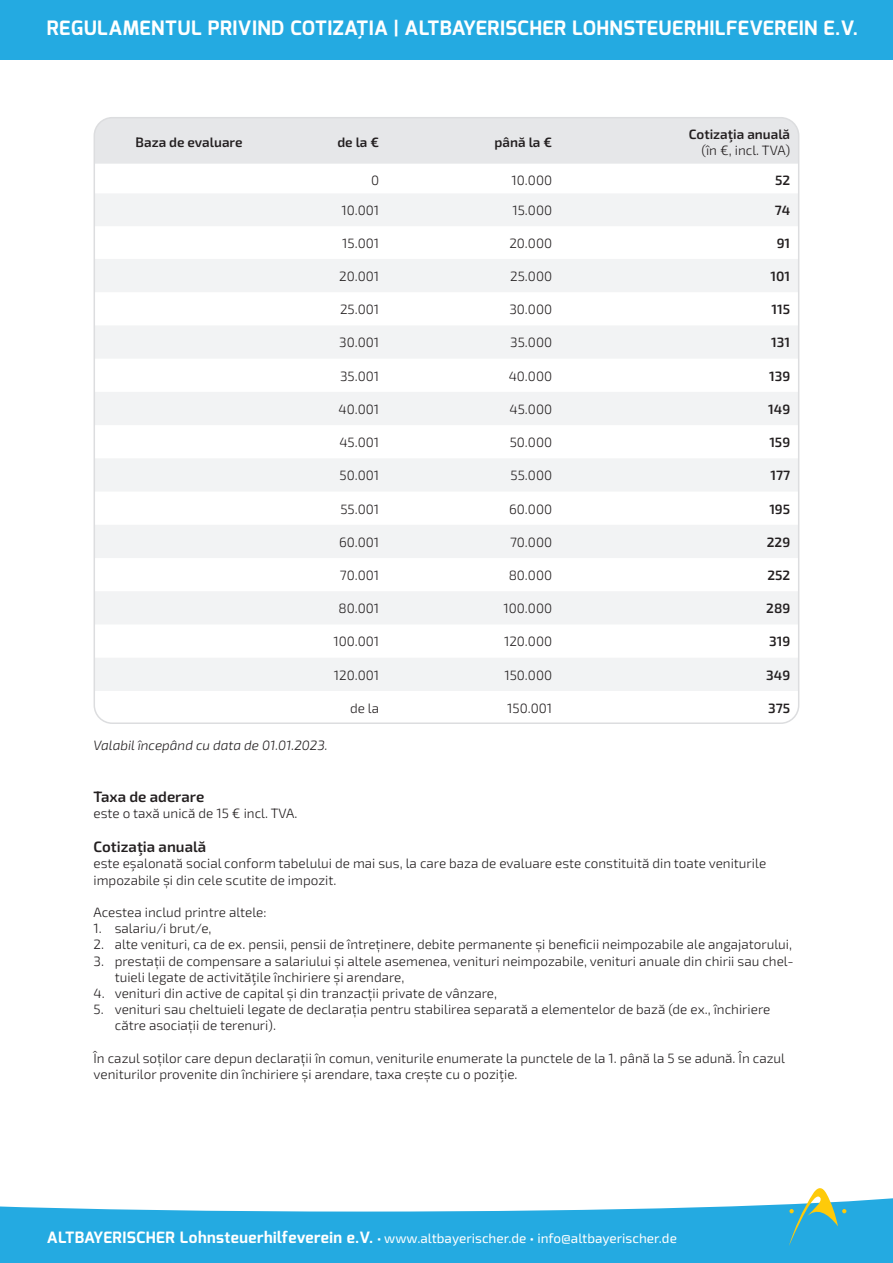
<style>
.page{position:relative;width:893px;height:1263px;background:#fff}
.page>*{position:absolute;margin:0;border:0;box-sizing:border-box;transform-origin:0 0}
.t1{font:700 19.8px "Exo";letter-spacing:.025em;color:#fff}
.t2{font:600 15px "Exo 2";color:#231f20}
.t3{font:300 13.5px/16.2px "Exo 2";color:#231f20}
.t4{font:600 13.5px "Exo 2";color:#231f20}
.t5{font:13.5px "Exo 2";color:#fff}
.t6{font:italic 300 13.5px "Exo 2";color:#231f20}
.s1{font-family:"Exo";font-weight:700;font-size:15.6px}
</style>
<div class="page">
<svg style="left:0;top:1198px;width:893px;height:65px;fill:#24aae1"></svg>
<svg style="left:789px;top:1188px;width:57px;height:58px"></svg>
<div style="left:0;top:0;width:893px;height:60px;background:#24aae1"></div>
<div style="left:94px;top:118px;width:705px;height:46px;background:#e6e7e9"></div>
<svg style="left:97px;top:194px;width:699px;height:497px;fill:#f2f3f4"></svg>
<h1 class="t1" style="left:47px;top:15px;width:813px">REGULAMENTUL PRIVIND COTIZAŢIA | ALTBAYERISCHER LOHNSTEUERHILFEVEREIN E.V.</h1>
<p class="t4" style="left:136px;top:133px;width:108px">Baza de evaluare</p>
<p class="t4" style="left:337px;top:133px;width:43px">de la €</p>
<p class="t4" style="left:495px;top:133px;width:59px">până la €</p>
<p class="t4" style="left:689px;top:125px;width:103px">Cotizaţia anuală</p>
<p class="t3" style="left:701px;top:142px;width:90px">(în €, incl. TVA)</p>
<p class="t3" style="left:371px;top:172px;width:10px">0</p>
<p class="t3" style="left:512px;top:172px;width:42px">10.000</p>
<p class="t4" style="left:775px;top:171px;width:17px">52</p>
<p class="t3" style="left:341px;top:202px;width:39px">10.001</p>
<p class="t3" style="left:512px;top:202px;width:41px">15.000</p>
<p class="t4" style="left:775px;top:201px;width:17px">74</p>
<p class="t3" style="left:342px;top:235px;width:38px">15.001</p>
<p class="t3" style="left:509px;top:235px;width:44px">20.000</p>
<p class="t4" style="left:777px;top:234px;width:15px">91</p>
<p class="t3" style="left:339px;top:268px;width:41px">20.001</p>
<p class="t3" style="left:510px;top:268px;width:43px">25.000</p>
<p class="t4" style="left:770px;top:267px;width:21px">101</p>
<p class="t3" style="left:340px;top:301px;width:41px">25.001</p>
<p class="t3" style="left:509px;top:301px;width:44px">30.000</p>
<p class="t4" style="left:771px;top:300px;width:20px">115</p>
<p class="t3" style="left:339px;top:334px;width:41px">30.001</p>
<p class="t3" style="left:510px;top:334px;width:43px">35.000</p>
<p class="t4" style="left:771px;top:333px;width:20px">131</p>
<p class="t3" style="left:340px;top:367px;width:41px">35.001</p>
<p class="t3" style="left:509px;top:367px;width:45px">40.000</p>
<p class="t4" style="left:769px;top:366px;width:23px">139</p>
<p class="t3" style="left:339px;top:400px;width:42px">40.001</p>
<p class="t3" style="left:510px;top:400px;width:44px">45.000</p>
<p class="t4" style="left:768px;top:400px;width:23px">149</p>
<p class="t3" style="left:339px;top:434px;width:41px">45.001</p>
<p class="t3" style="left:510px;top:434px;width:44px">50.000</p>
<p class="t4" style="left:769px;top:433px;width:22px">159</p>
<p class="t3" style="left:340px;top:467px;width:41px">50.001</p>
<p class="t3" style="left:511px;top:467px;width:43px">55.000</p>
<p class="t4" style="left:770px;top:466px;width:21px">177</p>
<p class="t3" style="left:340px;top:500px;width:40px">55.001</p>
<p class="t3" style="left:509px;top:500px;width:44px">60.000</p>
<p class="t4" style="left:769px;top:499px;width:22px">195</p>
<p class="t3" style="left:339px;top:533px;width:42px">60.001</p>
<p class="t3" style="left:510px;top:533px;width:44px">70.000</p>
<p class="t4" style="left:767px;top:533px;width:25px">229</p>
<p class="t3" style="left:340px;top:567px;width:41px">70.001</p>
<p class="t3" style="left:509px;top:567px;width:45px">80.000</p>
<p class="t4" style="left:767px;top:566px;width:24px">252</p>
<p class="t3" style="left:339px;top:600px;width:42px">80.001</p>
<p class="t3" style="left:504px;top:600px;width:50px">100.000</p>
<p class="t4" style="left:766px;top:599px;width:25px">289</p>
<p class="t3" style="left:333px;top:633px;width:47px">100.001</p>
<p class="t3" style="left:504px;top:633px;width:50px">120.000</p>
<p class="t4" style="left:769px;top:632px;width:23px">319</p>
<p class="t3" style="left:334px;top:666px;width:47px">120.001</p>
<p class="t3" style="left:504px;top:666px;width:49px">150.000</p>
<p class="t4" style="left:766px;top:665px;width:25px">349</p>
<p class="t3" style="left:350px;top:700px;width:31px">de la</p>
<p class="t3" style="left:507px;top:700px;width:46px">150.001</p>
<p class="t4" style="left:768px;top:699px;width:23px">375</p>
<p class="t6" style="left:94px;top:736px;width:236px">Valabil începând cu data de 01.01.2023.</p>
<p class="t2" style="left:94px;top:786px;width:112px">Taxa de aderare</p>
<p class="t3" style="left:94px;top:804px;width:205px">este o taxă unică de 15 € incl. TVA.</p>
<p class="t2" style="left:94px;top:836px;width:114px">Cotizaţia anuală</p>
<p class="t3" style="left:94px;top:855px;width:674px">este eşalonată social conform tabelului de mai sus, la care baza de evaluare este constituită din toate veniturile impozabile și din cele scutite de impozit.</p>
<p class="t3" style="left:94px;top:903px;width:174px">Acestea includ printre altele:</p>
<p class="t3" style="left:94px;top:920px;width:120px">1. salariu/i brut/e,</p>
<p class="t3" style="left:94px;top:936px;width:700px">2. alte venituri, ca de ex. pensii, pensii de întreținere, debite permanente și beneficii neimpozabile ale angajatorului,</p>
<p class="t3" style="left:115px;top:952px;width:680px;text-indent:-21px">3. prestații de compensare a salariului și altele asemenea, venituri neimpozabile, venituri anuale din chirii sau chel&shy;tuieli legate de activităţile închiriere și arendare,</p>
<p class="t3" style="left:94px;top:984px;width:405px">4. venituri din active de capital și din tranzacții private de vânzare,</p>
<p class="t3" style="left:115px;top:1001px;width:657px;text-indent:-21px">5. venituri sau cheltuieli legate de declarația pentru stabilirea separată a elementelor de bază (de ex., închiriere către asociații de terenuri).</p>
<p class="t3" style="left:94px;top:1049px;width:693px">În cazul soților care depun declarații în comun, veniturile enumerate la punctele de la 1. până la 5 se adună. În cazul veniturilor provenite din închiriere și arendare, taxa crește cu o poziţie.</p>
<p class="t5" style="left:47px;top:1229px;width:632px"><span class="s1">ALTBAYERISCHER Lohnsteuerhilfeverein e.V.</span> • www.altbayerischer.de • info@altbayerischer.de</p>
</div>
